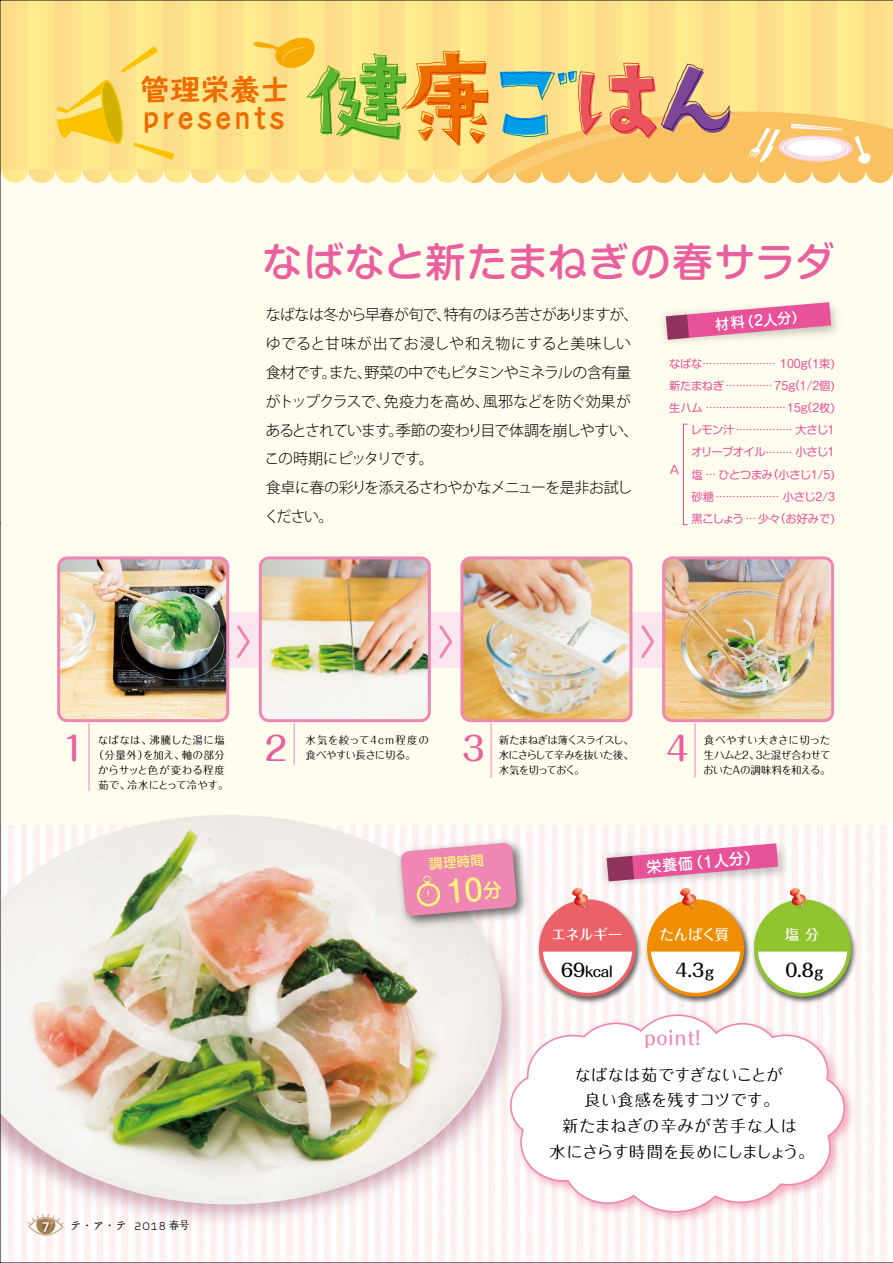
<style>
.page{position:relative;width:893px;height:1263px;background:#fff}
.page>*{position:absolute;margin:0;border:0;box-sizing:border-box;transform-origin:0 0}
.t1{font:111.3px "TA kirigirisu";letter-spacing:-.24em;color:#5cb531}
.t2{font:500 40.05px "Shin M Go Pro";letter-spacing:.02em;color:#ea609e}
.t3{font:500 33px "Maru Fo Pro";color:#ea609e}
.t4{font:700 28.05px "Taka Hand Std";letter-spacing:.02em;color:#ed6c00;scale:1.05 1}
.t5{font:700 27.9px "Taka Hand Std";letter-spacing:.12em;color:#ed6c00}
.t6{font:500 18.9px "Maru Fo Pro";letter-spacing:.025em;color:#ee87b4}
.t7{font:500 18px "Maru Fo Pro";color:#000}
.t8{font:16.2px/25.7px "Maru Fo Pro";color:#000;text-align:center}
.t9{font:300 15px/28.8px "Koz Go Pro";letter-spacing:-.035em;color:#000}
.t10{font:500 15px "Shin M Go Pro";color:#fff}
.t11{font:500 14.55px "Maru Fo Pro";letter-spacing:-.03em;color:#fff}
.t12{font:500 14.4px "Maru Fo Pro";color:#000}
.t13{font:500 14.1px "Shin M Go Pro";color:#fff}
.t14{font:500 13.5px "Shin M Go Pro";color:#fff67f}
.t15{font:12px "Maruminold";color:#000}
.t16{font:11.25px/22.2px "Shin M Go Pro";letter-spacing:-.025em;color:#e85298;text-align:right}
.t17{font:11.25px/23.7px "Shin M Go Pro";color:#e85298}
.t18{font:11.25px/22.2px "Shin M Go Pro";letter-spacing:-.045em;color:#e85298;text-align:right}
.t19{font:700 11.25px "Iwa UD Go Dsp Pro";color:#fff}
.t20{font:10.5px/15px "Maru Fo Pro";letter-spacing:-.03em;color:#000;text-align:justify}
.t21{font:10.5px/15px "Maru Fo Pro";letter-spacing:.02em;color:#000;text-align:center}
.t22{font:10.5px "Maru Fo Pro";letter-spacing:.085em;color:#000}
.s1{color:#ed6c00}
.s2{color:#00a0e9}
.s3{color:#ea545e}
.s4{color:#7d4698}
.s5{font-family:"Haru Gaku Std";font-weight:300;font-size:12.3px}
.s6{font-family:"Haru Gaku Std";font-weight:300;font-size:11.55px}
.s7{font-size:10.5px}
.s8{font-size:18px}
.s9{font-size:15.3px}
</style>
<div class="page">
<img style="left:0;top:0;width:893px;height:1263px">
<div style="left:1px;top:209px;width:251px;height:330px;background:#fffdf0"></div>
<svg style="left:401px;top:842px;width:116px;height:74px;background:#e893b4"></svg>
<h3 class="t4" style="left:140px;top:70px;width:144px">管理栄養士</h3>
<h3 class="t5" style="left:144px;top:99px;width:143px">presents</h3>
<h1 class="t1" style="left:304px;top:45px;width:449px">健<span class="s1">康</span><span class="s2">ご</span><span class="s3">は</span><span class="s4">ん</span></h1>
<h2 class="t2" style="left:263px;top:229px;width:574px">なばなと新たまねぎの春サラダ</h2>
<p class="t9" style="left:264px;top:300px;width:375px">なばなは冬から早春が旬で、特有のほろ苦さがありますが、ゆでると甘味が出てお浸しや和え物にすると美味しい食材です。また、野菜の中でもビタミンやミネラルの含有量がトップクラスで、免疫力を高め、風邪などを防ぐ効果があるとされています。季節の変わり目で体調を崩しやすい、この時期にピッタリです。<br>食卓に春の彩りを添えるさわやかなメニューを是非お試しください。</p>
<p class="t13" style="left:714px;top:313px;width:92px;rotate:-5deg">材料（2人分）</p>
<p class="t17" style="left:669px;top:346px;width:167px">なばな...................... 100g(1束)新たまねぎ.............. 75g(1/2個)</p>
<p class="t16" style="left:669px;top:391px;width:167px">生ハム ........................15g(2枚)　レモン汁................. 大さじ1</p>
<p class="t18" style="left:669px;top:440px;width:167px">　オリーブオイル........ 小さじ1　　塩 ... ひとつまみ(小さじ1/5)</p>
<p class="t16" style="left:669px;top:480px;width:167px">　　砂糖................... 小さじ2/3</p>
<p class="t16" style="left:669px;top:506px;width:167px">　　黒こしょう ... 少々(お好みで)</p>
<p class="t16" style="left:669px;top:458px;width:13px">Ａ</p>
<h3 class="t3" style="left:62px;top:722px;width:25px">1</h3>
<p class="t22" style="left:305px;top:732px;width:125px">水気を絞って4cm程度の</p>
<h3 class="t3" style="left:265px;top:722px;width:25px">2</h3>
<p class="t21" style="left:93px;top:731px;width:137px">なばなは、沸騰した湯に塩（分量外）を加え、軸の部分からサッと色が変わる程度茹で、冷水にとって冷やす。</p>
<p class="t20" style="left:305px;top:746px;width:112px">食べやすい長さに切る。</p>
<h3 class="t3" style="left:462px;top:722px;width:25px">3</h3>
<p class="t20" style="left:499px;top:731px;width:136px">新たまねぎは薄くスライスし、水にさらして辛みを抜いた後、水気を切っておく。</p>
<p class="t20" style="left:703px;top:731px;width:129px">食べやすい大きさに切った生ハムと2、3と混ぜ合わせておいたAの調味料を和える。</p>
<h3 class="t3" style="left:666px;top:722px;width:25px">4</h3>
<p class="t19" style="left:42px;top:1218px;width:9px">7</p>
<p class="t15" style="left:70px;top:1219px;width:121px">テ・ア・テ <span class="s5">201</span><span class="s6">8</span> <span class="s7">春号</span></p>
<p class="t14" style="left:428px;top:853px;width:56px;rotate:-4deg">調理時間</p>
<p class="t11" style="left:551px;top:923px;width:73px">エネルギー</p>
<p class="t12" style="left:561px;top:960px;width:54px"><span class="s8">69</span>kcal</p>
<p class="t10" style="left:646px;top:855px;width:115px;rotate:-5deg">栄養価（1人分）</p>
<p class="t11" style="left:659px;top:923px;width:71px">たんぱく質</p>
<p class="t7" style="left:675px;top:955px;width:40px">4.3<span class="s9">g</span></p>
<p class="t11" style="left:785px;top:923px;width:36px">塩分</p>
<p class="t7" style="left:785px;top:955px;width:40px">0.8<span class="s9">g</span></p>
<p class="t6" style="left:644px;top:1023px;width:58px">point!</p>
<p class="t8" style="left:550px;top:1060px;width:266px">なばなは茹ですぎないことが<br>良い食感を残すコツです。<br>新たまねぎの辛みが苦手な人は<br>水にさらす時間を長めにしましょう。</p>
</div>
